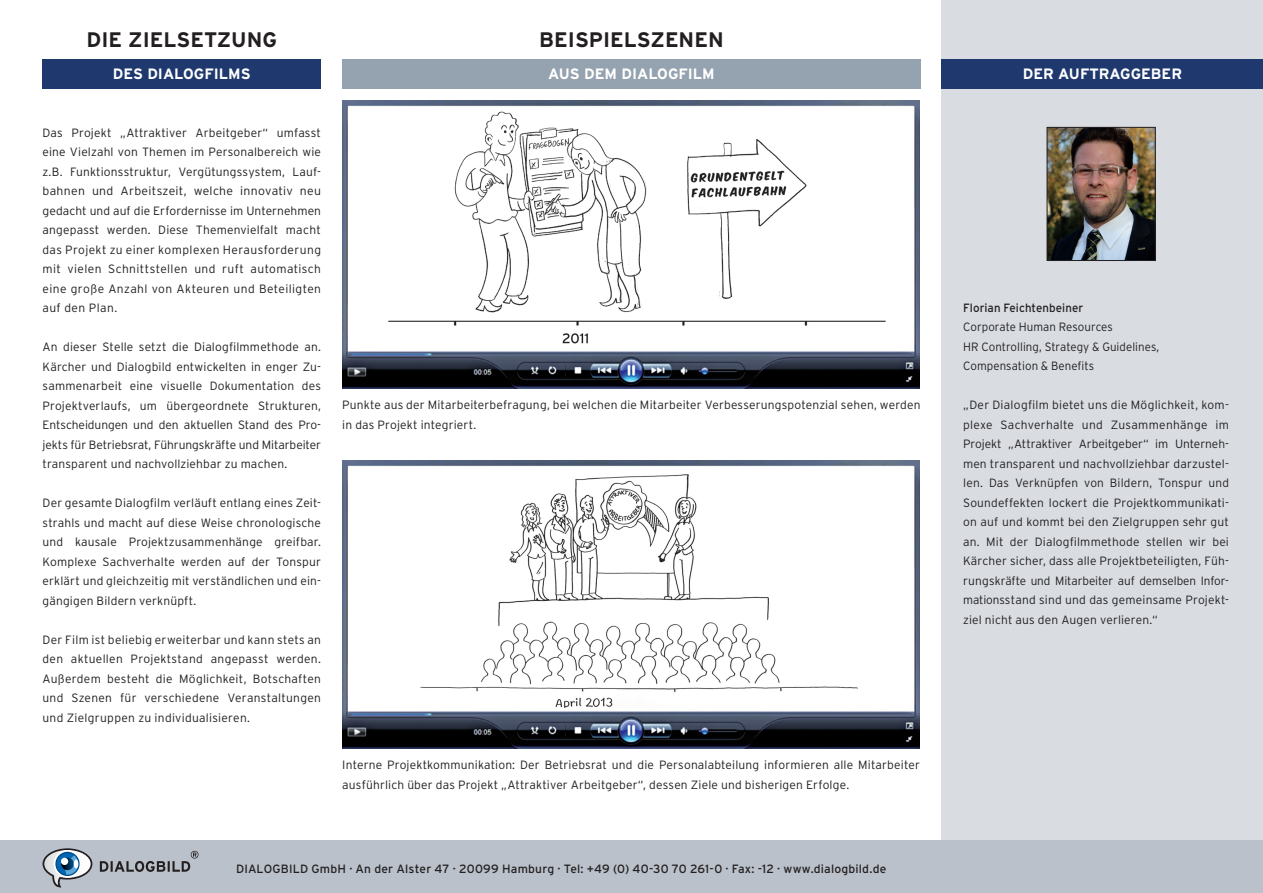
<style>
.page{position:relative;width:1263px;height:893px;background:#fff}
.page>*{position:absolute;margin:0;border:0;box-sizing:border-box;transform-origin:0 0}
.t1{font:700 21px "Interstate";color:#231f20}
.t2{font:700 15px "Interstate";color:#fff}
.t3{font:300 12px/19.5px "Interstate";letter-spacing:.015em;color:#231f20;text-align:justify}
.t4{font:12px "Interstate";letter-spacing:.01em;color:#231f20}
.t5{font:300 12px/19.5px "Interstate";letter-spacing:.015em;color:#231f20;scale:.96 1}
.t6{font:12px "Interstate";letter-spacing:.01em;color:#231f20;scale:.96 1}
</style>
<div class="page">
<div style="left:942px;top:0;width:321px;height:893px;background:#d9dde2"></div>
<div style="left:0;top:841px;width:1263px;height:52px;background:#bac1ca"></div>
<svg style="left:100px;top:851px;width:98px;height:21px"></svg>
<svg style="left:43px;top:848px;width:49px;height:40px"></svg>
<div style="left:43px;top:60px;width:278px;height:29px;background:#1f396f"></div>
<div style="left:342px;top:60px;width:579px;height:29px;background:#95a2af"></div>
<div style="left:942px;top:60px;width:321px;height:29px;background:#1f396f"></div>
<img style="left:1049px;top:129px;width:104px;height:130px">
<div style="left:1047px;top:127px;width:108px;height:134px;border:1px solid #231f20"></div>
<img style="left:342px;top:460px;width:578px;height:288px">
<img style="left:416px;top:468px;width:441px;height:240px">
<img style="left:342px;top:100px;width:578px;height:288px">
<img style="left:381px;top:108px;width:515px;height:242px">
<h1 class="t1" style="left:87px;top:28px;width:192px">DIE ZIELSETZUNG</h1>
<p class="t2" style="left:113px;top:66px;width:139px">DES DIALOGFILMS</p>
<p class="t3" style="left:43px;top:123px;width:280px">Das Projekt „Attraktiver Arbeitgeber“ umfasst eine Vielzahl von Themen im Personalbereich wie z.B. Funktionsstruktur, Vergütungssystem, Lauf&shy;bahnen und Arbeitszeit, welche innovativ neu gedacht und auf die Erfordernisse im Unternehmen angepasst werden. Diese Themenvielfalt macht das Projekt zu einer komplexen Herausforderung mit vielen Schnittstellen und ruft automatisch eine große Anzahl von Akteuren und Beteiligten auf den Plan.</p>
<p class="t3" style="left:43px;top:337px;width:280px">An dieser Stelle setzt die Dialogfilmmethode an.<br>Kärcher und Dialogbild entwickelten in enger Zu&shy;sammenarbeit eine visuelle Dokumentation des Projektverlaufs, um übergeordnete Strukturen, Entscheidungen und den aktuellen Stand des Pro&shy;jekts für Betriebsrat, Führungskräfte und Mitarbeiter transparent und nachvollziehbar zu machen.</p>
<p class="t3" style="left:43px;top:493px;width:280px">Der gesamte Dialogfilm verläuft entlang eines Zeit&shy;strahls und macht auf diese Weise chronologische und kausale Projektzusammenhänge greifbar.<br>Komplexe Sachverhalte werden auf der Tonspur erklärt und gleichzeitig mit verständlichen und ein&shy;gängigen Bildern verknüpft.</p>
<p class="t3" style="left:43px;top:630px;width:280px">Der Film ist beliebig erweiterbar und kann stets an den aktuellen Projektstand angepasst werden.<br>Außerdem besteht die Möglichkeit, Botschaften und Szenen für verschiedene Veranstaltungen und Zielgruppen zu individualisieren.</p>
<h1 class="t1" style="left:539px;top:28px;width:186px">BEISPIELSZENEN</h1>
<p class="t2" style="left:548px;top:66px;width:168px">AUS DEM DIALOGFILM</p>
<p class="t3" style="left:342px;top:395px;width:580px">Punkte aus der Mitarbeiterbefragung, bei welchen die Mitarbeiter Verbesserungspotenzial sehen, werden in das Projekt integriert.</p>
<p class="t3" style="left:342px;top:755px;width:579px">Interne Projektkommunikation: Der Betriebsrat und die Personalabteilung informieren alle Mitarbeiter ausführlich über das Projekt „Attraktiver Arbeitgeber“, dessen Ziele und bisherigen Erfolge.</p>
<p class="t4" style="left:236px;top:862px;width:652px">DIALOGBILD GmbH · An der Alster 47 · 20099 Hamburg · Tel: +49 (0) 40-30 70 261-0 · Fax: -12 · www.dialogbild.de</p>
<p class="t2" style="left:1023px;top:66px;width:161px">DER AUFTRAGGEBER</p>
<p class="t6" style="left:963px;top:301px;width:127px">Florian Feichtenbeiner</p>
<p class="t5" style="left:963px;top:317px;width:206px">Corporate Human Resources<br>HR Controlling, Strategy &amp; Guidelines,<br>Compensation &amp; Benefits</p>
<p class="t3" style="left:963px;top:395px;width:267px">„Der Dialogfilm bietet uns die Möglichkeit, kom&shy;plexe Sachverhalte und Zusammenhänge im Projekt „Attraktiver Arbeitgeber“ im Unterneh&shy;men transparent und nachvollziehbar darzustel&shy;len. Das Verknüpfen von Bildern, Tonspur und Soundeffekten lockert die Projektkommunikati&shy;on auf und kommt bei den Zielgruppen sehr gut an. Mit der Dialogfilmmethode stellen wir bei Kärcher sicher, dass alle Projektbeteiligten, Füh&shy;rungskräfte und Mitarbeiter auf demselben Infor&shy;mationsstand sind und das gemeinsame Projekt&shy;ziel nicht aus den Augen verlieren.“</p>
</div>
